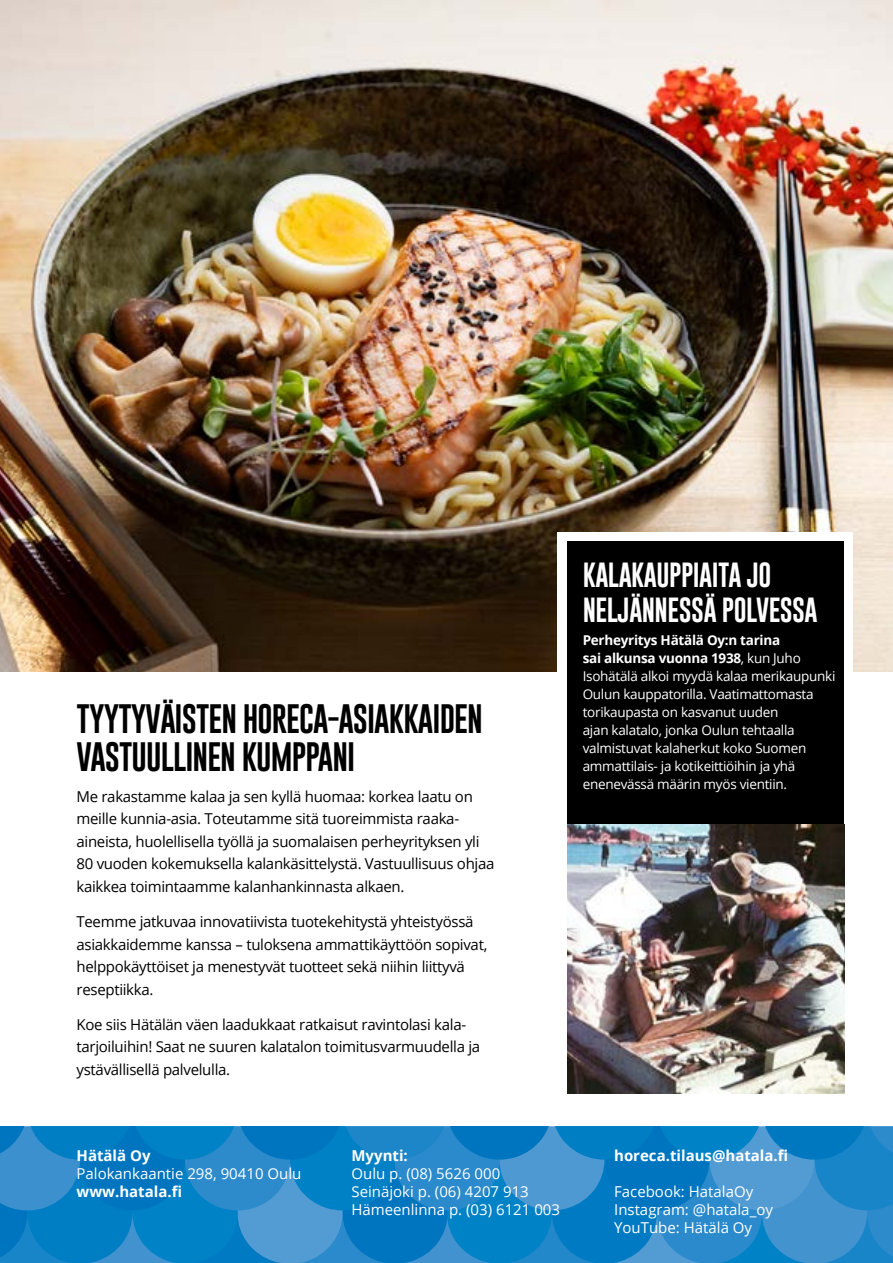
<style>
.page{position:relative;width:893px;height:1263px;background:#fff}
.page>*{position:absolute;margin:0;border:0;box-sizing:border-box;transform-origin:0 0}
.t1{font:30px/37.5px "Gobold";letter-spacing:-.03em;color:#000}
.t2{font:25.5px/35.2px "Gobold";letter-spacing:-.02em;color:#fff}
.t3{font:15px/22.5px "Open Sans";letter-spacing:-.02em;color:#000}
.t4{font:15px/18px "Open Sans";color:#fff}
.t5{font:700 15px "Open Sans";color:#fff}
.t6{font:13.5px/18px "Open Sans";letter-spacing:-.02em;color:#fff}
.s1{font-weight:700}
</style>
<div class="page">
<img style="left:0;top:0;width:893px;height:671px">
<svg style="left:0;top:1127px;width:893px;height:136px;background:#1a85c8"></svg>
<div style="left:557px;top:532px;width:296px;height:565px;background:#fff"></div>
<div style="left:567px;top:541px;width:277px;height:539px;background:#000"></div>
<img style="left:567px;top:825px;width:277px;height:268px">
<h1 class="t1" style="left:77px;top:700px;width:408px">TYYTYVÄISTEN HORECA-ASIAKKAIDEN<br>VASTUULLINEN KUMPPANI</h1>
<p class="t3" style="left:77px;top:785px;width:419px">Me rakastamme kalaa ja sen kyllä huomaa: korkea laatu on meille kunnia-asia. Toteutamme sitä tuoreimmista raaka&shy;aineista, huolellisella työllä ja suomalaisen perheyrityksen yli 80 vuoden kokemuksella kalankäsittelystä. Vastuullisuus ohjaa kaikkea toimintaamme kalanhankinnasta alkaen.</p>
<p class="t3" style="left:77px;top:910px;width:412px">Teemme jatkuvaa innovatiivista tuotekehitystä yhteistyössä asiakkaidemme kanssa – tuloksena ammattikäyttöön sopivat, helppokäyttöiset ja menestyvät tuotteet sekä niihin liittyvä reseptiikka.</p>
<p class="t3" style="left:77px;top:1013px;width:405px">Koe siis Hätälän väen laadukkaat ratkaisut ravintolasi kala&shy;tarjoiluihin! Saat ne suuren kalatalon toimitusvarmuudella ja ystävällisellä palvelulla.</p>
<h2 class="t2" style="left:583px;top:557px;width:236px">KALAKAUPPIAITA JO<br>NELJÄNNESSÄ POLVESSA</h2>
<p class="t6" style="left:583px;top:630px;width:254px"><span class="s1">Perheyritys Hätälä Oy:n tarina<br>sai alkunsa vuonna 1938</span>, kun Juho Isohätälä alkoi myydä kalaa merikaupunki Oulun kauppatorilla. Vaatimattomasta torikaupasta on kasvanut uuden<br>ajan kalatalo, jonka Oulun tehtaalla valmistuvat kalaherkut koko Suomen ammattilais- ja kotikeittiöihin ja yhä enenevässä määrin myös vientiin.</p>
<p class="t5" style="left:77px;top:1145px;width:76px">Hätälä Oy</p>
<p class="t4" style="left:77px;top:1164px;width:226px">Palokankaantie 298, 90410 Oulu</p>
<p class="t5" style="left:77px;top:1181px;width:107px">www.hatala.fi</p>
<p class="t5" style="left:351px;top:1145px;width:58px">Myynti:</p>
<p class="t4" style="left:351px;top:1164px;width:210px">Oulu p. (08) 5626 000<br>Seinäjoki p. (06) 4207 913<br>Hämeenlinna p. (03) 6121 003</p>
<p class="t5" style="left:614px;top:1145px;width:176px">horeca.tilaus@hatala.fi</p>
<p class="t4" style="left:614px;top:1182px;width:160px">Facebook: HatalaOy<br>Instagram: @hatala_oy<br>YouTube: Hätälä Oy</p>
</div>
